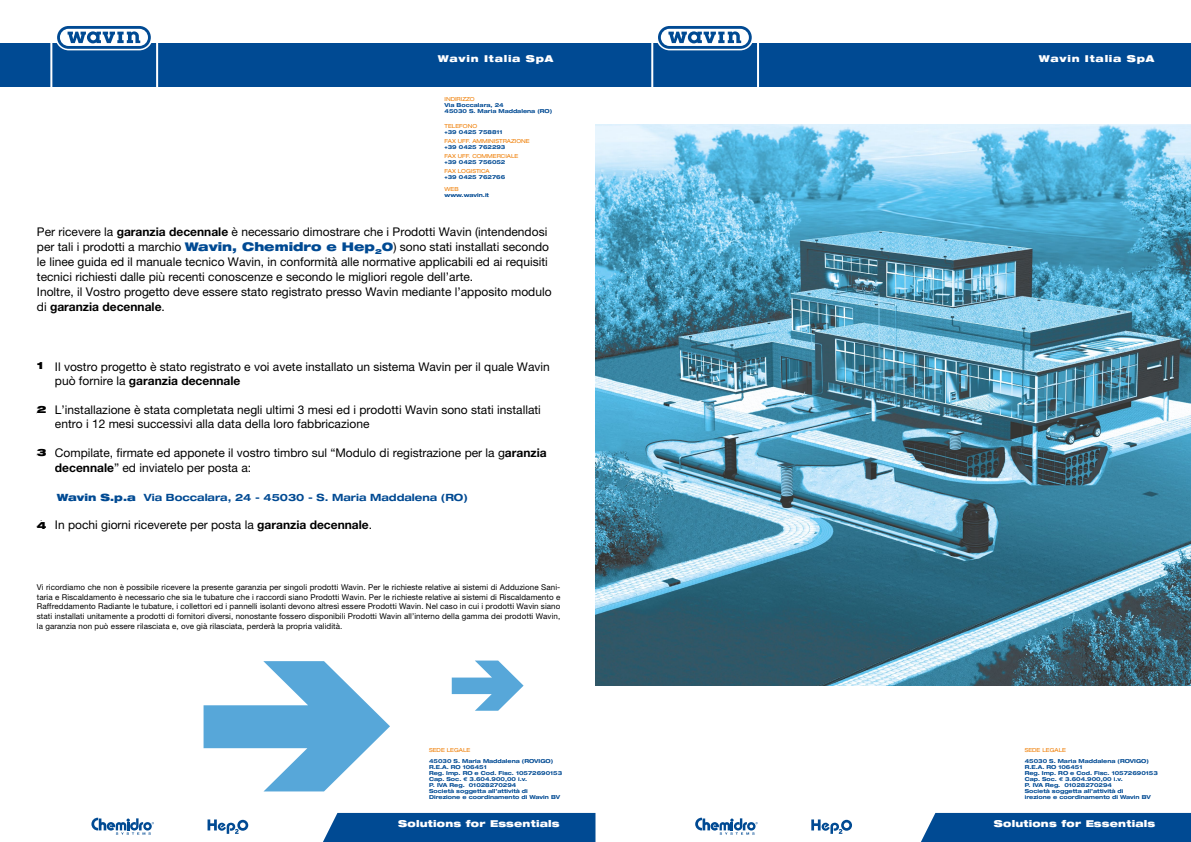
<style>
.page{position:relative;width:1191px;height:842px;background:#fff}
.page>*{position:absolute;margin:0;border:0;box-sizing:border-box;transform-origin:0 0}
.t1{font:12px/15px "Helvetica Neue";color:#000}
.t2{font:700 12px "Helvetica Neue CE";color:#000}
.t3{font:700 expanded 10px "Helvetica Neue";color:#004a93}
.t4{font:900 expanded 10px "Helvetica Neue";color:#000}
.t5{font:900 expanded 9.5px "Helvetica Neue";letter-spacing:.02em;color:#fff}
.t6{font:8px/9.6px "Helvetica Neue";letter-spacing:.01em;color:#000;text-align:justify}
.t7{font:700 expanded 5.5px/6px "Helvetica Neue";color:#004a93}
.t8{font:expanded 5.5px "Helvetica Neue";color:#ef7c00}
.s1{font-family:"Helvetica Neue CE";font-weight:700}
.s2{font-weight:900;font-stretch:expanded;color:#004a93}
.s3{font-family:"Helvetica Neue";font-weight:400}
.s4{font-weight:900}
.s5{font-family:"Euro Sans";font-stretch:normal}
</style>
<div class="page">
<img style="left:595px;top:125px;width:596px;height:561px">
<div style="left:323px;top:813px;width:272px;height:29px;background:#004a93"></div>
<div style="left:921px;top:813px;width:270px;height:29px;background:#004a93"></div>
<svg style="left:207px;top:819px;width:41px;height:15px"></svg>
<svg style="left:811px;top:819px;width:41px;height:15px"></svg>
<svg style="left:91px;top:818px;width:63px;height:17px"></svg>
<svg style="left:695px;top:818px;width:62px;height:17px"></svg>
<div style="left:590px;top:43px;width:601px;height:44px;background:#004a93"></div>
<div style="left:0;top:43px;width:598px;height:44px;background:#004a93"></div>
<svg style="left:657px;top:26px;width:96px;height:24px"></svg>
<div style="left:651px;top:14px;width:108px;height:79px;border:2px solid #fff"></div>
<svg style="left:56px;top:26px;width:96px;height:24px"></svg>
<div style="left:50px;top:14px;width:108px;height:79px;border:2px solid #fff"></div>
<svg style="left:203px;top:661px;width:187px;height:130px"></svg>
<svg style="left:452px;top:660px;width:71px;height:51px"></svg>
<p class="t5" style="left:438px;top:53px;width:117px">Wavin Italia SpA</p>
<p class="t5" style="left:1039px;top:53px;width:117px">Wavin Italia SpA</p>
<p class="t8" style="left:444px;top:96px;width:32px">INDIRIZZO</p>
<p class="t7" style="left:444px;top:102px;width:109px">Via Boccalara, 24<br>45030 S. Maria Maddalena (RO)</p>
<p class="t8" style="left:444px;top:123px;width:34px">TELEFONO</p>
<p class="t7" style="left:444px;top:129px;width:60px">+39 0425 758811</p>
<p class="t8" style="left:444px;top:138px;width:87px">FAX UFF. AMMINISTRAZIONE</p>
<p class="t7" style="left:444px;top:144px;width:62px">+39 0425 762293</p>
<p class="t8" style="left:444px;top:153px;width:75px">FAX UFF. COMMERCIALE</p>
<p class="t7" style="left:444px;top:159px;width:62px">+39 0425 756052</p>
<p class="t8" style="left:444px;top:168px;width:47px">FAX LOGISTICA</p>
<p class="t7" style="left:444px;top:174px;width:62px">+39 0425 762766</p>
<p class="t8" style="left:444px;top:186px;width:16px">WEB</p>
<p class="t7" style="left:444px;top:192px;width:46px">www.wavin.it</p>
<p class="t1" style="left:37px;top:224px;width:516px">Per ricevere la <span class="s1">garanzia decennale</span> è necessario dimostrare che i Prodotti Wavin (intendendosi per tali i prodotti a marchio <span class="s2">Wavin, Chemidro e Hep</span><sub>2</sub><span class="s2">0</span>) sono stati installati secondo le linee guida ed il manuale tecnico Wavin, in conformità alle normative applicabili ed ai requisiti tecnici richiesti dalle più recenti conoscenze e secondo le migliori regole dell’arte.<br>Inoltre, il Vostro progetto deve essere stato registrato presso Wavin mediante l’apposito modulo</p>
<p class="t2" style="left:37px;top:299px;width:129px"><span class="s3">di</span> garanzia decennale<span class="s3">.</span></p>
<p class="t4" style="left:37px;top:359px;width:8px">1</p>
<p class="t4" style="left:37px;top:403px;width:11px">2</p>
<p class="t4" style="left:37px;top:446px;width:11px">3</p>
<p class="t1" style="left:37px;top:359px;width:514px">1. Il vostro progetto è stato registrato e voi avete installato un sistema Wavin per il quale Wavin</p>
<p class="t2" style="left:55px;top:374px;width:187px"><span class="s3">può fornire la</span> garanzia decennale</p>
<p class="t1" style="left:55px;top:402px;width:487px;line-height:14.4px;text-indent:-18px">2. L’installazione è stata completata negli ultimi 3 mesi ed i prodotti Wavin sono stati installati entro i 12 mesi successivi alla data della loro fabbricazione</p>
<p class="t1" style="left:55px;top:446px;width:493px;line-height:14.4px;text-indent:-18px">3. Compilate, firmate ed apponete il vostro timbro sul “Modulo di registrazione per la g<span class="s1">aranzia decennale</span>” ed inviatelo per posta a:</p>
<p class="t3" style="left:57px;top:491px;width:412px"><span class="s4">Wavin S.p.a</span> Via Boccalara, 24 - 45030 - S. Maria Maddalena (RO)</p>
<p class="t1" style="left:37px;top:517px;width:337px">4. In pochi giorni riceverete per posta la <span class="s1">garanzia decennale</span>.</p>
<p class="t4" style="left:37px;top:519px;width:11px">4</p>
<p class="t6" style="left:37px;top:582px;width:525px">Vi ricordiamo che non è possibile ricevere la presente garanzia per singoli prodotti Wavin. Per le richieste relative ai sistemi di Adduzione Sani&shy;taria e Riscaldamento è necessario che sia le tubature che i raccordi siano Prodotti Wavin. Per le richieste relative ai sistemi di Riscaldamento e Raffreddamento Radiante le tubature, i collettori ed i pannelli isolanti devono altresì essere Prodotti Wavin. Nel caso in cui i prodotti Wavin siano stati installati unitamente a prodotti di fornitori diversi, nonostante fossero disponibili Prodotti Wavin all’interno della gamma dei prodotti Wavin, la garanzia non può essere rilasciata e, ove già rilasciata, perderà la propria validità.</p>
<p class="t8" style="left:429px;top:746px;width:43px">SEDE LEGALE</p>
<p class="t7" style="left:429px;top:758px;width:135px">45030 S. Maria Maddalena (ROVIGO)<br>R.E.A. RO 106451<br>Reg. Imp. RO e Cod. Fisc. 10572690153<br>Cap. Soc. <span class="s5">€</span> 3.604.900,00 i.v.<br>P. IVA Reg. 01028270294<br>Società soggetta all’attività di<br>Direzione e coordinamento di Wavin BV</p>
<p class="t8" style="left:1024px;top:746px;width:43px">SEDE LEGALE</p>
<p class="t7" style="left:1024px;top:758px;width:135px">45030 S. Maria Maddalena (ROVIGO)<br>R.E.A. RO 106451<br>Reg. Imp. RO e Cod. Fisc. 10572690153<br>Cap. Soc. <span class="s5">€</span> 3.604.900,00 i.v.<br>P. IVA Reg. 01028270294<br>Società soggetta all’attività di<br>irezione e coordinamento di Wavin BV</p>
<p class="t5" style="left:398px;top:817px;width:163px">Solutions for Essentials</p>
<p class="t5" style="left:994px;top:817px;width:163px">Solutions for Essentials</p>
</div>
